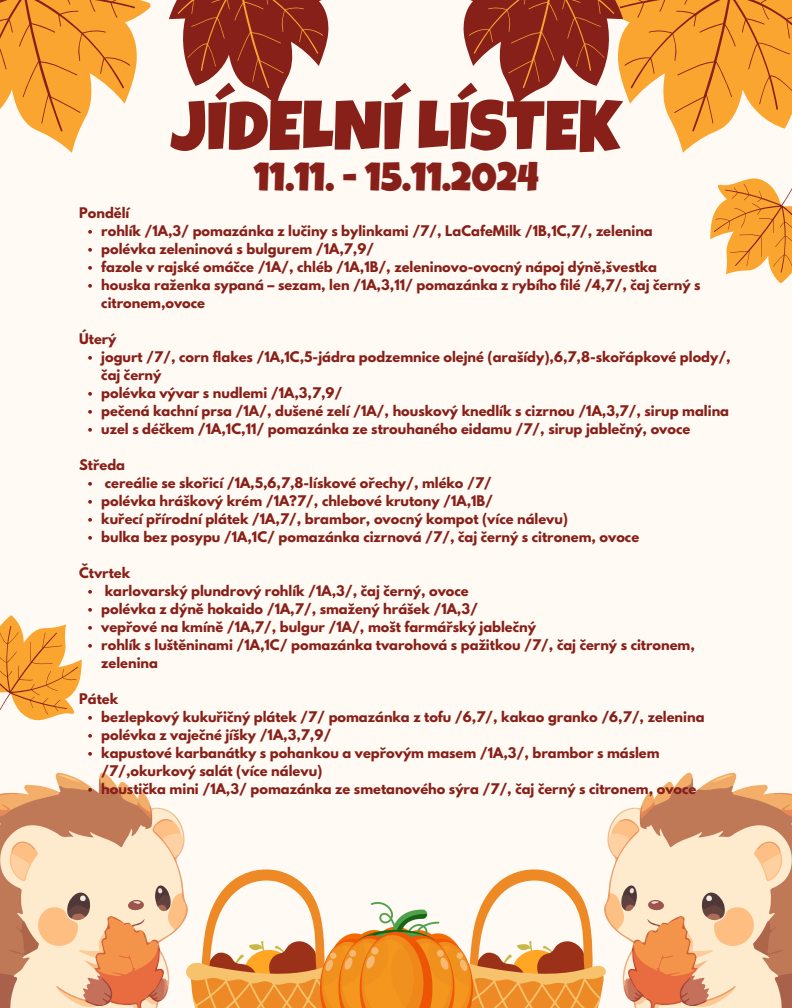
<style>
.page{position:relative;width:792px;height:1008px;background:#fffaf3}
.page>*{position:absolute;margin:0;border:0;box-sizing:border-box;transform-origin:0 0}
.t1{font:70px "Luckiest Guy";color:#88201a}
.t2{font:40.1px "Luckiest Guy";color:#88201a}
.t3{font:700 13px/18px "League Spartan";color:#88201a}
</style>
<div class="page">
<svg style="left:0;top:0;width:151px;height:152px"></svg>
<svg style="left:169px;top:0;width:160px;height:105px"></svg>
<svg style="left:472px;top:772px;width:320px;height:236px"></svg>
<img style="left:338px;top:903px;width:134px;height:105px">
<svg style="left:463px;top:0;width:329px;height:284px"></svg>
<svg style="left:88px;top:230px;width:4px;height:4px"></svg>
<svg style="left:88px;top:248px;width:4px;height:4px"></svg>
<svg style="left:88px;top:266px;width:4px;height:4px"></svg>
<svg style="left:88px;top:284px;width:4px;height:4px"></svg>
<svg style="left:88px;top:356px;width:4px;height:4px"></svg>
<svg style="left:88px;top:392px;width:4px;height:4px"></svg>
<svg style="left:88px;top:410px;width:4px;height:4px"></svg>
<svg style="left:88px;top:428px;width:4px;height:4px"></svg>
<svg style="left:88px;top:482px;width:4px;height:4px"></svg>
<svg style="left:88px;top:500px;width:4px;height:4px"></svg>
<svg style="left:88px;top:518px;width:4px;height:4px"></svg>
<svg style="left:88px;top:536px;width:4px;height:4px"></svg>
<svg style="left:0;top:590px;width:92px;height:166px"></svg>
<svg style="left:0;top:772px;width:338px;height:236px"></svg>
<p class="t1" style="left:171px;top:101px;width:452px">JÍDELNÍ LÍSTEK</p>
<h3 class="t2" style="left:254px;top:163px;width:286px">11.11. - 15.11.2024</h3>
<p class="t3" style="left:79px;top:205px;width:52px">Pondělí</p>
<p class="t3" style="left:101px;top:223px;width:553px">rohlík /1A,3/ pomazánka z lučiny s bylinkami /7/, LaCafeMilk /1B,1C,7/, zelenina</p>
<h1 class="t3" style="left:101px;top:241px;width:274px">polévka zeleninová s bulgurem /1A,7,9/</h1>
<p class="t3" style="left:101px;top:259px;width:557px">fazole v rajské omáčce /1A/, chléb /1A,1B/, zeleninovo-ovocný nápoj dýně,švestka</p>
<h2 class="t3" style="left:101px;top:277px;width:601px">houska raženka sypaná – sezam, len /1A,3,11/ pomazánka z rybího filé /4,7/, čaj černý s citronem,ovoce</h2>
<h3 class="t3" style="left:79px;top:331px;width:39px">Úterý</h3>
<p class="t3" style="left:101px;top:349px;width:631px">jogurt /7/, corn flakes /1A,1C,5-jádra podzemnice olejné (arašídy),6,7,8-skořápkové plody/, čaj černý</p>
<p class="t3" style="left:101px;top:385px;width:243px">polévka vývar s nudlemi /1A,3,7,9/</p>
<p class="t3" style="left:101px;top:403px;width:629px">pečená kachní prsa /1A/, dušené zelí /1A/, houskový knedlík s cizrnou /1A,3,7/, sirup malina</p>
<p class="t3" style="left:101px;top:421px;width:590px">uzel s déčkem /1A,1C,11/ pomazánka ze strouhaného eidamu /7/, sirup jablečný, ovoce</p>
<h3 class="t3" style="left:79px;top:457px;width:47px">Středa</h3>
<p class="t3" style="left:105px;top:475px;width:389px">cereálie se skořicí /1A,5,6,7,8-lískové ořechy/, mléko /7/</p>
<p class="t3" style="left:101px;top:493px;width:393px">polévka hráškový krém /1A?7/, chlebové krutony /1A,1B/</p>
<p class="t3" style="left:101px;top:511px;width:468px">kuřecí přírodní plátek /1A,7/, brambor, ovocný kompot (více nálevu)</p>
<p class="t3" style="left:101px;top:529px;width:539px">bulka bez posypu /1A,1C/ pomazánka cizrnová /7/, čaj černý s citronem, ovoce</p>
<h3 class="t3" style="left:79px;top:565px;width:52px">Čtvrtek</h3>
<p class="t3" style="left:105px;top:583px;width:365px">karlovarský plundrový rohlík /1A,3/, čaj černý, ovoce</p>
<p class="t3" style="left:101px;top:601px;width:378px">polévka z dýně hokaido /1A,7/, smažený hrášek /1A,3/</p>
<p class="t3" style="left:101px;top:619px;width:436px">vepřové na kmíně /1A,7/, bulgur /1A/, mošt farmářský jablečný</p>
<p class="t3" style="left:101px;top:637px;width:595px">rohlík s luštěninami /1A,1C/ pomazánka tvarohová s pažitkou /7/, čaj černý s citronem, zelenina</p>
<h3 class="t3" style="left:79px;top:691px;width:40px">Pátek</h3>
<p class="t3" style="left:101px;top:709px;width:605px">bezlepkový kukuřičný plátek /7/ pomazánka z tofu /6,7/, kakao granko /6,7/, zelenina</p>
<p class="t3" style="left:101px;top:727px;width:231px">polévka z vaječné jíšky /1A,3,7,9/</p>
<p class="t3" style="left:101px;top:745px;width:560px">kapustové karbanátky s pohankou a vepřovým masem /1A,3/, brambor s máslem /7/,okurkový salát (více nálevu)</p>
<p class="t3" style="left:101px;top:781px;width:597px">houstička mini /1A,3/ pomazánka ze smetanového sýra /7/, čaj černý s citronem, ovoce</p>
</div>
